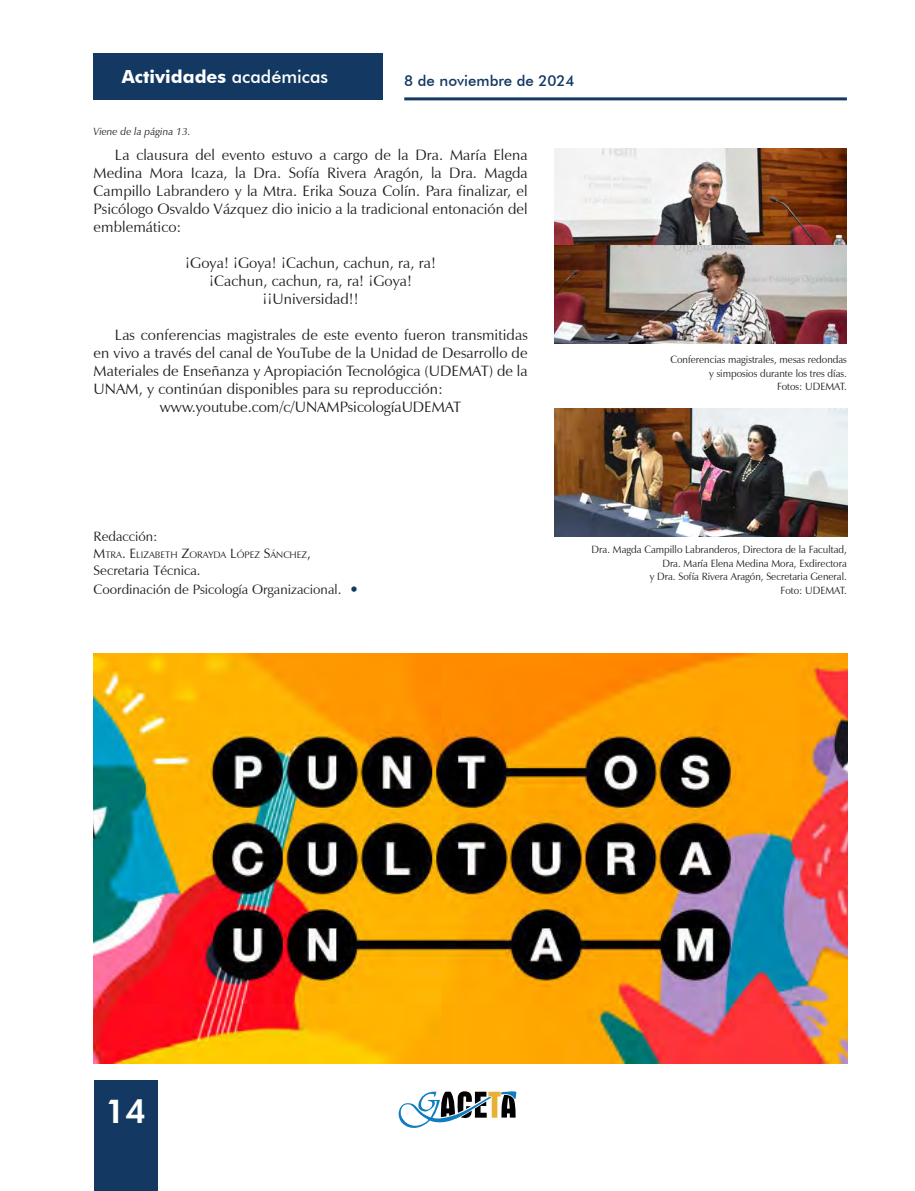
<style>
.page{position:relative;width:915px;height:1191px;background:#fff}
.page>*{position:absolute;margin:0;border:0;box-sizing:border-box;transform-origin:0 0}
.t1{font:800 33px "Futura BT";color:#fff}
.t2{font:700 18px "Futura BT";color:#fff}
.Sangria{font:15px/18px "Zapf Humanist 601 BT";letter-spacing:.005em;color:#231f20;text-align:justify}
.Inicio{font:15px "Zapf Humanist 601 BT";letter-spacing:.005em;color:#231f20}
.t3{font:500 15px "Futura BT";color:#133962}
.Firma_cargo{font:13.5px "Zapf Humanist 601 BT";color:#231f20}
.Firma_nombre{font:13.5px "Zapf Humanist 601 BT";color:#231f20}
.Fuentes{font:10.5px "Zapf Humanist 601 BT";color:#231f20;scale:.96 1}
.Viene_de{font:italic 10.5px "Zapf Humanist 601 BT";color:#231f20}
.Firma_nombre-2{font:9.45px "Zapf Humanist 601 BT";color:#231f20}
.s1{font-weight:500}
.s2{font-size:13.5px}
.s3{font-size:18px;color:#133962}
</style>
<div class="page">
<div style="left:94px;top:53px;width:289px;height:47px;background:#133962"></div>
<hr style="left:404px;top:97px;width:442px;height:3px;background:#133962">
<div style="left:94px;top:1079px;width:63px;height:112px;background:#133962"></div>
<svg style="left:398px;top:1091px;width:118px;height:37px"></svg>
<img style="left:554px;top:149px;width:292px;height:194px">
<img style="left:554px;top:408px;width:293px;height:129px">
<img style="left:94px;top:653px;width:753px;height:410px">
<p class="t2" style="left:122px;top:65px;width:208px">Actividades <span class="s1">académicas</span></p>
<p class="t3" style="left:404px;top:71px;width:172px">8 de noviembre de 2024</p>
<p class="Viene_de" style="left:94px;top:125px;width:98px">Viene de la página 13.</p>
<p class="Sangria" style="left:94px;top:146px;width:435px;text-indent:21px">La clausura del evento estuvo a cargo de la Dra. María Elena Medina Mora Icaza, la Dra. Sofía Rivera Aragón, la Dra. Magda Campillo Labrandero y la Mtra. Erika Souza Colín. Para finalizar, el Psicólogo Osvaldo Vázquez dio inicio a la tradicional entonación del emblemático:</p>
<p class="Inicio" style="left:185px;top:254px;width:252px">¡Goya! ¡Goya! ¡Cachun, cachun, ra, ra!</p>
<p class="Inicio" style="left:209px;top:272px;width:204px">¡Cachun, cachun, ra, ra! ¡Goya!</p>
<p class="Inicio" style="left:262px;top:290px;width:98px">¡¡Universidad!!</p>
<p class="Sangria" style="left:94px;top:326px;width:435px;text-indent:21px">Las conferencias magistrales de este evento fueron transmitidas en vivo a través del canal de YouTube de la Unidad de Desarrollo de Materiales de Enseñanza y Apropiación Tecnológica (UDEMAT) de la UNAM, y continúan disponibles para su reproducción:</p>
<p class="Sangria" style="left:160px;top:398px;width:303px">www.youtube.com/c/UNAMPsicologíaUDEMAT</p>
<p class="Fuentes" style="left:670px;top:353px;width:185px">Conferencias magistrales, mesas redondas</p>
<p class="Fuentes" style="left:709px;top:366px;width:145px">y simposios durante los tres días.</p>
<p class="Fuentes" style="left:776px;top:380px;width:74px">Fotos: UDEMAT.</p>
<p class="Firma_cargo" style="left:94px;top:528px;width:65px">Redacción:</p>
<p class="Firma_nombre-2" style="left:94px;top:549px;width:219px"><span class="s2">M</span>TRA<span class="s2">. E</span> LIZABETH <span class="s2">Z</span>ORAYDA <span class="s2">L</span>ÓPEZ <span class="s2">S</span>ÁNCH EZ<span class="s2">,</span></p>
<p class="Firma_nombre" style="left:94px;top:562px;width:108px">Secretaria Técnica.</p>
<p class="Firma_cargo" style="left:94px;top:581px;width:267px">Coordinación de Psicología Organizacional. <span class="s3">•</span></p>
<p class="Fuentes" style="left:591px;top:543px;width:267px">Dra. Magda Campillo Labranderos, Directora de la Facultad,</p>
<p class="Fuentes" style="left:662px;top:556px;width:194px">Dra. María Elena Medina Mora, Exdirectora</p>
<p class="Fuentes" style="left:649px;top:570px;width:207px">y Dra. Sofía Rivera Aragón, Secretaria General.</p>
<p class="Fuentes" style="left:780px;top:583px;width:70px">Foto: UDEMAT.</p>
<h1 class="t1" style="left:105px;top:1090px;width:42px">14</h1>
</div>
